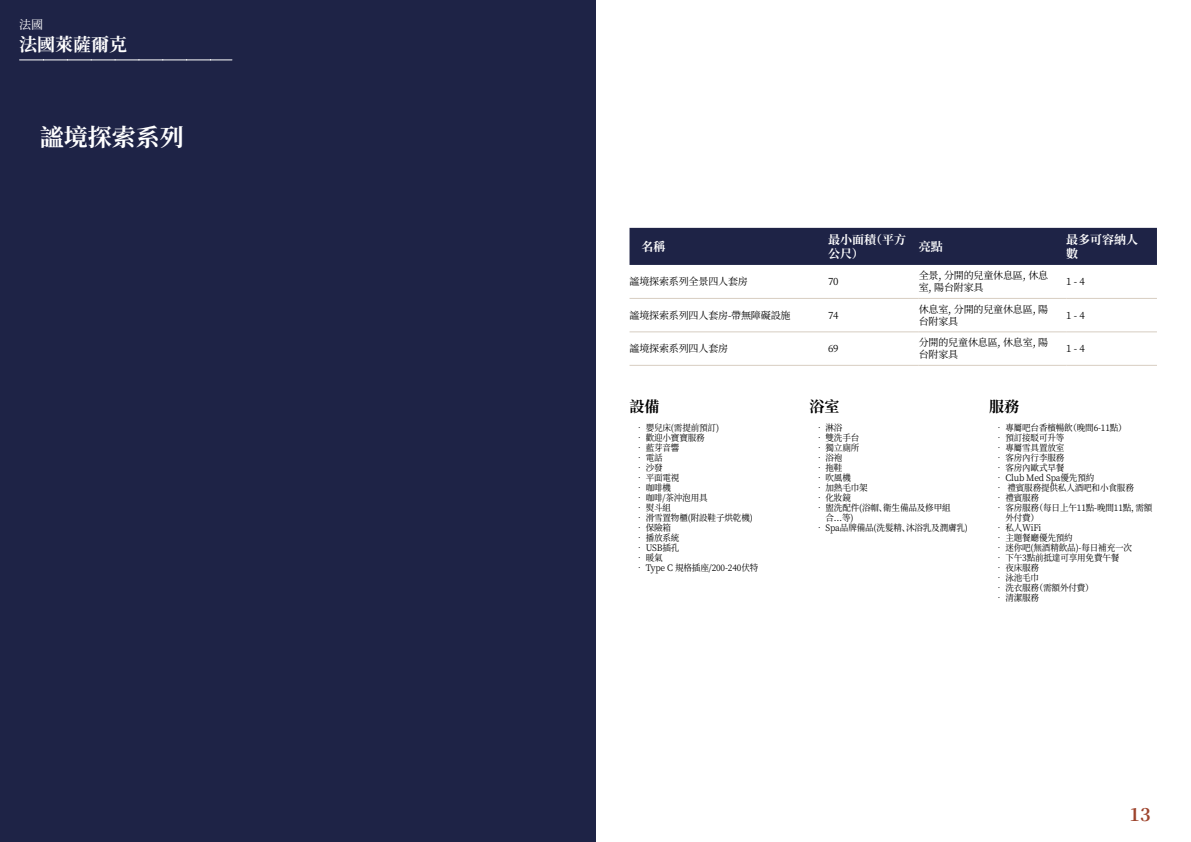
<style>
.page{position:relative;width:1191px;height:842px;background:#fff}
.page>*{position:absolute;margin:0;border:0;box-sizing:border-box;transform-origin:0 0}
.t1{font:700 24px "Noto Serif SC";color:#fff}
.t2{font:700 18px "Noto Serif SC";color:#fff}
.t3{font:700 18px "Noto Serif SC";color:#9d432c}
.t4{font:700 15px "Noto Serif SC";color:#000}
.t5{font:700 12px/14px "Noto Serif SC";color:#fff}
.t6{font:12px "Noto Serif SC";color:#fff}
.t7{font:10px/12px "Noto Serif SC";letter-spacing:-.015em;color:#000}
.t8{font:9px/10px "Noto Serif SC";letter-spacing:-.015em;color:#000;scale:.95 1}
</style>
<div class="page">
<div style="left:0;top:0;width:595px;height:842px;background:#1e2346"></div>
<svg style="left:20px;top:60px;width:212px;height:1px"></svg>
<div style="left:629px;top:228px;width:528px;height:37px;background:#1e2346"></div>
<hr style="left:629px;top:298px;width:199px;height:1px;background:#d7cdc1">
<hr style="left:828px;top:298px;width:90px;height:1px;background:#d7cdc1">
<hr style="left:918px;top:298px;width:148px;height:1px;background:#d7cdc1">
<hr style="left:1066px;top:298px;width:91px;height:1px;background:#d7cdc1">
<hr style="left:629px;top:331px;width:199px;height:1px;background:#d7cdc1">
<hr style="left:828px;top:331px;width:90px;height:1px;background:#d7cdc1">
<hr style="left:918px;top:331px;width:148px;height:1px;background:#d7cdc1">
<hr style="left:1066px;top:331px;width:91px;height:1px;background:#d7cdc1">
<hr style="left:629px;top:365px;width:199px;height:1px;background:#d7cdc1">
<hr style="left:828px;top:365px;width:90px;height:1px;background:#d7cdc1">
<hr style="left:918px;top:365px;width:148px;height:1px;background:#d7cdc1">
<hr style="left:1066px;top:365px;width:91px;height:1px;background:#d7cdc1">
<h3 class="t6" style="left:19px;top:17px;width:25px">法國</h3>
<h2 class="t2" style="left:19px;top:34px;width:110px">法國萊薩爾克</h2>
<h1 class="t1" style="left:40px;top:124px;width:145px">謐境探索系列</h1>
<h3 class="t5" style="left:641px;top:240px;width:25px">名稱</h3>
<h3 class="t5" style="left:828px;top:233px;width:79px">最小面積（平方公尺）</h3>
<h3 class="t5" style="left:918px;top:240px;width:25px">亮點</h3>
<h3 class="t5" style="left:1066px;top:233px;width:73px">最多可容納人數</h3>
<p class="t7" style="left:629px;top:276px;width:120px">謐境探索系列全景四人套房</p>
<p class="t7" style="left:828px;top:276px;width:12px">70</p>
<p class="t7" style="left:918px;top:270px;width:131px">全景, 分開的兒童休息區, 休息室, 陽台附家具</p>
<p class="t7" style="left:1066px;top:276px;width:20px">1 - 4</p>
<p class="t7" style="left:629px;top:309px;width:162px">謐境探索系列四人套房-帶無障礙設施</p>
<p class="t7" style="left:828px;top:309px;width:12px">74</p>
<p class="t7" style="left:918px;top:303px;width:131px">休息室, 分開的兒童休息區, 陽台附家具</p>
<p class="t7" style="left:1066px;top:309px;width:20px">1 - 4</p>
<p class="t7" style="left:629px;top:343px;width:100px">謐境探索系列四人套房</p>
<p class="t7" style="left:828px;top:343px;width:12px">69</p>
<p class="t7" style="left:918px;top:337px;width:131px">分開的兒童休息區, 休息室, 陽台附家具</p>
<p class="t7" style="left:1066px;top:343px;width:20px">1 - 4</p>
<h3 class="t4" style="left:629px;top:398px;width:31px">設備</h3>
<p class="t8" style="left:635px;top:423px;width:90px">• 嬰兒床(需提前預訂)</p>
<p class="t8" style="left:635px;top:433px;width:75px">• 歡迎小寶寶服務</p>
<p class="t8" style="left:635px;top:443px;width:48px">• 藍芽音響</p>
<p class="t8" style="left:635px;top:453px;width:30px">• 電話</p>
<p class="t8" style="left:635px;top:463px;width:30px">• 沙發</p>
<p class="t8" style="left:635px;top:473px;width:48px">• 平面電視</p>
<p class="t8" style="left:635px;top:483px;width:39px">• 咖啡機</p>
<p class="t8" style="left:635px;top:493px;width:78px">• 咖啡/茶沖泡用具</p>
<p class="t8" style="left:635px;top:503px;width:39px">• 熨斗組</p>
<p class="t8" style="left:635px;top:513px;width:125px">• 滑雪置物櫃(附設鞋子烘乾機)</p>
<p class="t8" style="left:635px;top:523px;width:39px">• 保險箱</p>
<p class="t8" style="left:635px;top:533px;width:48px">• 播放系統</p>
<p class="t8" style="left:635px;top:543px;width:48px">• USB插孔</p>
<p class="t8" style="left:635px;top:553px;width:30px">• 暖氣</p>
<p class="t8" style="left:635px;top:563px;width:131px">• Type C 規格插座/200-240伏特</p>
<h3 class="t4" style="left:809px;top:398px;width:31px">浴室</h3>
<p class="t8" style="left:815px;top:423px;width:30px">• 淋浴</p>
<p class="t8" style="left:815px;top:433px;width:48px">• 雙洗手台</p>
<p class="t8" style="left:815px;top:443px;width:48px">• 獨立廁所</p>
<p class="t8" style="left:815px;top:453px;width:30px">• 浴袍</p>
<p class="t8" style="left:815px;top:463px;width:30px">• 拖鞋</p>
<p class="t8" style="left:815px;top:473px;width:39px">• 吹風機</p>
<p class="t8" style="left:815px;top:483px;width:57px">• 加熱毛巾架</p>
<p class="t8" style="left:815px;top:493px;width:39px">• 化妝鏡</p>
<p class="t8" style="left:825px;top:503px;width:133px;text-indent:-10px">• 盥洗配件(浴帽、衛生備品及修甲組合…等)</p>
<p class="t8" style="left:815px;top:523px;width:163px">• Spa品牌備品(洗髮精、沐浴乳及潤膚乳)</p>
<h3 class="t4" style="left:989px;top:398px;width:31px">服務</h3>
<p class="t8" style="left:994px;top:423px;width:140px">• 專屬吧台香檳暢飲（晚間6-11點）</p>
<p class="t8" style="left:994px;top:433px;width:75px">• 預訂接駁可升等</p>
<p class="t8" style="left:994px;top:443px;width:75px">• 專屬雪具置放室</p>
<p class="t8" style="left:994px;top:453px;width:75px">• 客房內行李服務</p>
<p class="t8" style="left:994px;top:463px;width:75px">• 客房內歐式早餐</p>
<p class="t8" style="left:994px;top:473px;width:106px">• Club Med Spa優先預約</p>
<p class="t8" style="left:994px;top:483px;width:148px">• 禮賓服務提供私人酒吧和小食服務</p>
<p class="t8" style="left:994px;top:493px;width:48px">• 禮賓服務</p>
<p class="t8" style="left:1005px;top:503px;width:156px;text-indent:-10px">• 客房服務（每日上午11點-晚間11點，需額外付費）</p>
<p class="t8" style="left:994px;top:523px;width:51px">• 私人WiFi</p>
<p class="t8" style="left:994px;top:533px;width:84px">• 主題餐廳優先預約</p>
<p class="t8" style="left:994px;top:543px;width:146px">• 迷你吧(無酒精飲品)-每日補充一次</p>
<p class="t8" style="left:994px;top:553px;width:133px">• 下午3點前抵達可享用免費午餐</p>
<p class="t8" style="left:994px;top:563px;width:48px">• 夜床服務</p>
<p class="t8" style="left:994px;top:573px;width:48px">• 泳池毛巾</p>
<p class="t8" style="left:994px;top:583px;width:105px">• 洗衣服務（需額外付費）</p>
<p class="t8" style="left:994px;top:593px;width:48px">• 清潔服務</p>
<h2 class="t3" style="left:1129px;top:804px;width:23px">13</h2>
</div>
